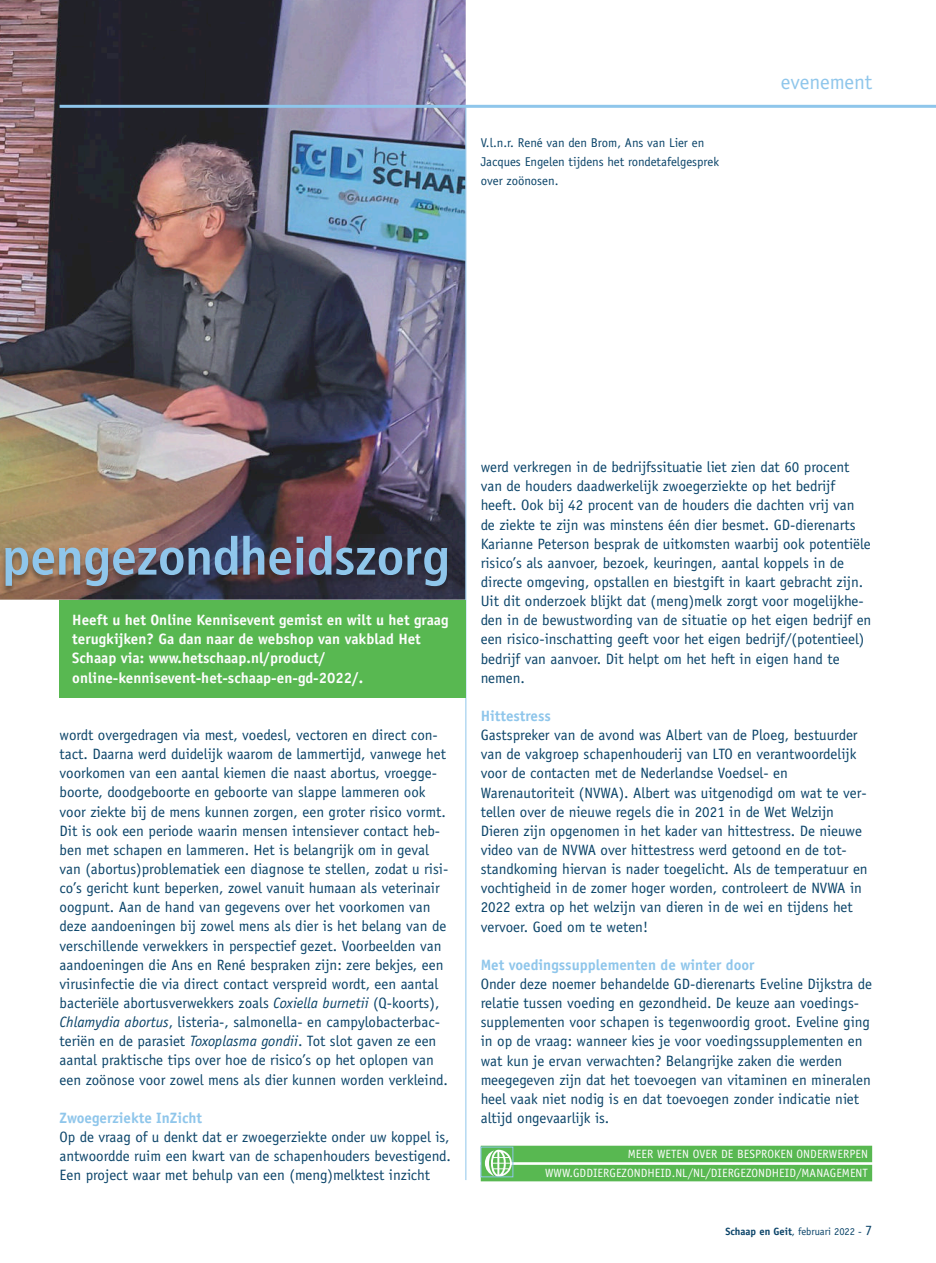
<style>
.page{position:relative;width:936px;height:1263px;background:#fff}
.page>*{position:absolute;margin:0;border:0;box-sizing:border-box;transform-origin:0 0}
.t1{font:700 condensed 51.75px "Frutiger LT Std";color:#8fc6eb}
.t2{font:21px "Officina Sans Std";color:#8fc6eb}
.t3{font:15px/19.2px "Officina Sans Std";color:#0b4469}
.t4{font:700 15px/19.2px "Officina Sans Std";color:#fdfdfd}
.t5{font:700 15px "Officina Sans Std";color:#8fc6eb}
.t6{font:12.75px/19.2px "Officina Sans Std";color:#0b4469}
.t7{font:12px/19.2px "Officina Sans Std";letter-spacing:.005em;color:#fdfdfd;text-align:right}
.t8{font:10.5px "Officina Sans Std";color:#0b4469}
.s1{font-style:italic}
.s2{font-weight:700}
.s3{font-size:14.25px}
</style>
<div class="page">
<img style="left:0;top:0;width:465px;height:600px">
<hr style="left:465px;top:108px;width:1px;height:1072px;background:#8fc6eb">
<hr style="left:60px;top:105px;width:875px;height:3px;background:#8fc6eb">
<div style="left:480px;top:1146px;width:392px;height:16px;background:#58b851"></div>
<div style="left:480px;top:1165px;width:392px;height:16px;background:#58b851"></div>
<div style="left:481px;top:1147px;width:29px;height:30px;background:#58b851"></div>
<svg style="left:485px;top:1150px;width:26px;height:25px"></svg>
<div style="left:480px;top:1147px;width:33px;height:30px;border:1px solid #8fc6eb"></div>
<img style="left:0;top:535px;width:451px;height:60px">
<div style="left:60px;top:600px;width:405px;height:97px;background:#58b851"></div>
<p class="t6" style="left:480px;top:133px;width:240px">V.l.n.r. René van den Brom, Ans van Lier en<br>Jacques Engelen tijdens het rondetafelgesprek over zoönosen.</p>
<h2 class="t2" style="left:780px;top:70px;width:93px">evenement</h2>
<h1 class="t1" style="left:3px;top:526px;width:449px">pengezondheidszorg</h1>
<p class="t4" style="left:72px;top:610px;width:378px">Heeft u het Online Kennisevent gemist en wilt u het graag terugkijken? Ga dan naar de webshop van vakblad Het Schaap via: www.hetschaap.nl/product/ online-kennisevent-het-schaap-en-gd-2022/.</p>
<p class="t3" style="left:60px;top:725px;width:390px">wordt overgedragen via mest, voedesl, vectoren en direct con&shy;tact. Daarna werd duidelijk waarom de lammertijd, vanwege het voorkomen van een aantal kiemen die naast abortus, vroegge&shy;boorte, doodgeboorte en geboorte van slappe lammeren ook voor ziekte bij de mens kunnen zorgen, een groter risico vormt.<br>Dit is ook een periode waarin mensen intensiever contact heb&shy;ben met schapen en lammeren. Het is belangrijk om in geval van (abortus)problematiek een diagnose te stellen, zodat u risi&shy;co’s gericht kunt beperken, zowel vanuit humaan als veterinair oogpunt. Aan de hand van gegevens over het voorkomen van deze aandoeningen bij zowel mens als dier is het belang van de verschillende verwekkers in perspectief gezet. Voorbeelden van aandoeningen die Ans en René bespraken zijn: zere bekjes, een virusinfectie die via direct contact verspreid wordt, een aantal bacteriële abortusverwekkers zoals <span class="s1">Coxiella burnetii</span> (Q-koorts), <span class="s1">Chlamydia abortus</span>, listeria-, salmonella- en campylobacterbac&shy;teriën en de parasiet <span class="s1">Toxoplasma gondii</span>. Tot slot gaven ze een aantal praktische tips over hoe de risico’s op het oplopen van een zoönose voor zowel mens als dier kunnen worden verkleind.</p>
<p class="t5" style="left:60px;top:1108px;width:144px">Zwoegerziekte InZicht</p>
<p class="t3" style="left:60px;top:1127px;width:393px;text-align:justify">Op de vraag of u denkt dat er zwoegerziekte onder uw koppel is, antwoordde ruim een kwart van de schapenhouders bevestigend.<br>Een project waar met behulp van een (meng)melktest inzicht</p>
<p class="t3" style="left:480px;top:457px;width:392px">werd verkregen in de bedrijfssituatie liet zien dat 60 procent van de houders daadwerkelijk zwoegerziekte op het bedrijf heeft. Ook bij 42 procent van de houders die dachten vrij van de ziekte te zijn was minstens één dier besmet. GD- dierenarts Karianne Peterson besprak de uitkomsten waarbij ook potentiële risico’s als aanvoer, bezoek, keuringen, aantal koppels in de directe omgeving, opstallen en biestgift in kaart gebracht zijn.<br>Uit dit onderzoek blijkt dat (meng)melk zorgt voor mogelijkhe&shy;den in de bewustwording van de situatie op het eigen bedrijf en een risico-inschatting geeft voor het eigen bedrijf/(potentieel) bedrijf van aanvoer. Dit helpt om het heft in eigen hand te nemen.</p>
<p class="t5" style="left:480px;top:706px;width:72px">Hittestress</p>
<p class="t3" style="left:480px;top:725px;width:388px">Gastspreker van de avond was Albert van de Ploeg, bestuurder van de vakgroep schapenhouderij van LTO en verantwoordelijk voor de contacten met de Nederlandse Voedsel- en Warenautoriteit (NVWA). Albert was uitgenodigd om wat te ver&shy;tellen over de nieuwe regels die in 2021 in de Wet Welzijn Dieren zijn opgenomen in het kader van hittestress. De nieuwe video van de NVWA over hittestress werd getoond en de tot&shy;standkoming hiervan is nader toegelicht. Als de temperatuur en vochtigheid in de zomer hoger worden, controleert de NVWA in 2022 extra op het welzijn van dieren in de wei en tijdens het vervoer. Goed om te weten!</p>
<p class="t5" style="left:480px;top:955px;width:275px">Met voedingssupplementen de winter door</p>
<p class="t3" style="left:480px;top:974px;width:392px">Onder deze noemer behandelde GD-dierenarts Eveline Dijkstra de relatie tussen voeding en gezondheid. De keuze aan voedings&shy;supplementen voor schapen is tegenwoordig groot. Eveline ging in op de vraag: wanneer kies je voor voedingssupplementen en wat kun je ervan verwachten? Belangrijke zaken die werden meegegeven zijn dat het toevoegen van vitaminen en mineralen heel vaak niet nodig is en dat toevoegen zonder indicatie niet altijd ongevaarlijk is.</p>
<p class="t7" style="left:545px;top:1144px;width:324px">MEER WETEN OVER DE BESPROKEN ONDERWERPEN<br>WWW.GDDIERGEZONDHEID.NL/NL/DIERGEZONDHEID/MANAGEMENT</p>
<p class="t8" style="left:725px;top:1225px;width:148px"><span class="s2">Schaap en Geit</span>, februari 2022 - <span class="s3">7</span></p>
</div>
